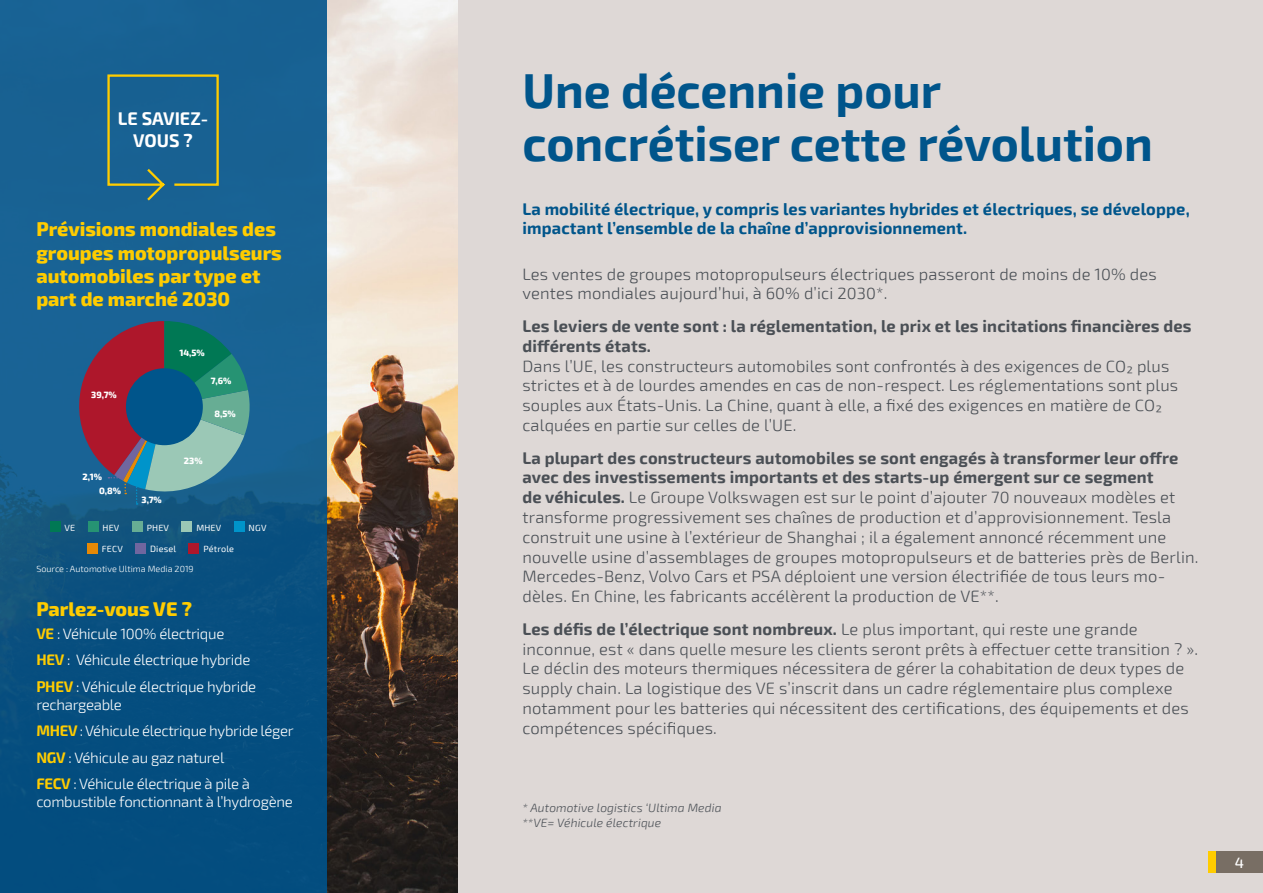
<style>
.page{position:relative;width:1263px;height:893px;background:#fff}
.page>*{position:absolute;margin:0;border:0;box-sizing:border-box;transform-origin:0 0}
._1___Titre{font:700 48px/52.5px "Exo 2";color:#00558b}
._1___Intertitre{font:800 19.5px/23.4px "Exo 2";color:#fc0}
.t1{font:700 18px/21.6px "Exo 2";color:#fff;text-align:center}
._3___Texte_courant{font:300 16.5px/19.8px "Exo 2";letter-spacing:.01em;color:#4a4f55}
._2___Chapeau{font:700 16.5px/19.8px "Exo 2";letter-spacing:.01em;color:#00558b}
._2a___Texte_courant{font:300 15px/18px "Exo 2";letter-spacing:-.02em;color:#fff}
.t2{font:500 15px "Exo 2";color:#fff}
._7___Astérisque{font:italic 300 12px/14.4px "Exo 2";letter-spacing:.01em;color:#4a4f55}
._5a___Graphe_-_Pourc{font:800 9px "Exo 2";color:#fff}
.t3{font:9px "Exo 2";letter-spacing:.02em;color:#fff}
._9b___Source_graphes{font:300 9px "Exo 2";color:#fff}
.s1{font-weight:700;color:#fc0}
.s2{font-weight:700}
</style>
<div class="page">
<div style="left:457px;top:0;width:806px;height:893px;background:#ded8d6"></div>
<img style="left:326px;top:0;width:132px;height:893px">
<div style="left:0;top:0;width:326px;height:893px;background:linear-gradient(to right,#105888,#0e5788)"></div>
<svg style="left:106px;top:73px;width:114px;height:129px;background:#296986"></svg>
<div style="left:1208px;top:851px;width:55px;height:22px;background:#786e64"></div>
<div style="left:1208px;top:851px;width:8px;height:22px;background:#fc0"></div>
<svg style="left:68px;top:321px;width:183px;height:184px;background:#546776"></svg>
<div style="left:126px;top:368px;width:77px;height:77px;background:#00558b;border-radius:50%"></div>
<div style="left:50px;top:522px;width:10px;height:10px;background:#007854"></div>
<div style="left:88px;top:522px;width:10px;height:10px;background:#269373"></div>
<div style="left:132px;top:522px;width:10px;height:10px;background:#67ad94"></div>
<div style="left:182px;top:522px;width:10px;height:10px;background:#9bc8b6"></div>
<div style="left:234px;top:522px;width:10px;height:10px;background:#0094ca"></div>
<div style="left:87px;top:543px;width:11px;height:10px;background:#e68906"></div>
<div style="left:135px;top:543px;width:11px;height:10px;background:#70669f"></div>
<div style="left:189px;top:543px;width:10px;height:10px;background:#ae172b"></div>
<p class="t1" style="left:118px;top:107px;width:92px">LE SAVIEZ-<br>VOUS ?</p>
<p class="_1___Intertitre" style="left:36px;top:216px;width:247px">Prévisions mondiales des groupes motopropulseurs automobiles par type et part de marché 2030</p>
<p class="_5a___Graphe_-_Pourc" style="left:91px;top:388px;width:27px">39,7%</p>
<p class="_5a___Graphe_-_Pourc" style="left:83px;top:470px;width:21px">2,1%</p>
<p class="_5a___Graphe_-_Pourc" style="left:99px;top:483px;width:23px">0,8%</p>
<p class="_5a___Graphe_-_Pourc" style="left:142px;top:493px;width:22px">3,7%</p>
<p class="_5a___Graphe_-_Pourc" style="left:179px;top:346px;width:27px">14,5%</p>
<p class="_5a___Graphe_-_Pourc" style="left:211px;top:374px;width:22px">7,6%</p>
<p class="_5a___Graphe_-_Pourc" style="left:215px;top:406px;width:23px">8,5%</p>
<p class="_5a___Graphe_-_Pourc" style="left:184px;top:454px;width:20px">23%</p>
<p class="t3" style="left:64px;top:521px;width:12px">VE</p>
<p class="t3" style="left:102px;top:521px;width:18px">HEV</p>
<p class="t3" style="left:147px;top:521px;width:24px">PHEV</p>
<p class="t3" style="left:196px;top:521px;width:26px">MHEV</p>
<p class="t3" style="left:249px;top:521px;width:19px">NGV</p>
<p class="t3" style="left:102px;top:542px;width:22px">FECV</p>
<p class="t3" style="left:150px;top:542px;width:28px">Diesel</p>
<p class="t3" style="left:203px;top:542px;width:32px">Pétrole</p>
<p class="_9b___Source_graphes" style="left:36px;top:562px;width:159px">Source : Automotive Ultima Media 2019</p>
<p class="_1___Intertitre" style="left:36px;top:597px;width:157px">Parlez-vous VE ?</p>
<p class="_2a___Texte_courant" style="left:36px;top:624px;width:189px"><span class="s1">VE</span> : Véhicule 100% électrique</p>
<p class="_2a___Texte_courant" style="left:36px;top:650px;width:216px"><span class="s1">HEV</span> : Véhicule électrique hybride</p>
<p class="_2a___Texte_courant" style="left:36px;top:677px;width:221px"><span class="s1">PHEV</span> : Véhicule électrique hybride rechargeable</p>
<p class="_2a___Texte_courant" style="left:36px;top:721px;width:259px"><span class="s1">MHEV</span> : Véhicule électrique hybride léger</p>
<p class="_2a___Texte_courant" style="left:36px;top:748px;width:189px"><span class="s1">NGV</span> : Véhicule au gaz naturel</p>
<p class="_2a___Texte_courant" style="left:36px;top:774px;width:258px"><span class="s1">FECV</span> : Véhicule électrique à pile à combustible fonctionnant à l’hydrogène</p>
<p class="_1___Titre" style="left:522px;top:63px;width:632px">Une décennie pour concrétiser cette révolution</p>
<p class="_2___Chapeau" style="left:522px;top:198px;width:669px">La mobilité électrique, y compris les variantes hybrides et électriques, se développe, impactant l’ensemble de la chaîne d’approvisionnement.</p>
<p class="_3___Texte_courant" style="left:522px;top:263px;width:636px">Les ventes de groupes motopropulseurs électriques passeront de moins de 10% des ventes mondiales aujourd’hui, à 60% d’ici 2030*.</p>
<p class="_3___Texte_courant" style="left:522px;top:316px;width:671px"><span class="s2">Les leviers de vente sont : la réglementation, le prix et les incitations financières des différents états.<br></span>Dans l’UE, les constructeurs automobiles sont confrontés à des exigences de CO2 plus strictes et à de lourdes amendes en cas de non-respect. Les réglementations sont plus souples aux États-Unis. La Chine, quant à elle, a fixé des exigences en matière de CO2 calquées en partie sur celles de l’UE.</p>
<p class="_3___Texte_courant" style="left:522px;top:447px;width:677px"><span class="s2">La plupart des constructeurs automobiles se sont engagés à transformer leur offre avec des investissements importants et des starts-up émergent sur ce segment<br>de véhicules.</span> Le Groupe Volkswagen est sur le point d’ajouter 70 nouveaux modèles et transforme progressivement ses chaînes de production et d’approvisionnement. Tesla construit une usine à l’extérieur de Shanghai ; il a également annoncé récemment une nouvelle usine d’assemblages de groupes motopropulseurs et de batteries près de Berlin.<br>Mercedes-Benz, Volvo Cars et PSA déploient une version électrifiée de tous leurs mo&shy;dèles. En Chine, les fabricants accélèrent la production de VE**.</p>
<p class="_3___Texte_courant" style="left:522px;top:619px;width:677px"><span class="s2">Les défis de l’électrique sont nombreux.</span> Le plus important, qui reste une grande inconnue, est « dans quelle mesure les clients seront prêts à effectuer cette transition ? ».<br>Le déclin des moteurs thermiques nécessitera de gérer la cohabitation de deux types de supply chain. La logistique des VE s’inscrit dans un cadre réglementaire plus complexe notamment pour les batteries qui nécessitent des certifications, des équipements et des compétences spécifiques.</p>
<p class="_7___Astérisque" style="left:522px;top:800px;width:201px">* Automotive logistics ‘Ultima Media **VE= Véhicule électrique</p>
<p class="t2" style="left:1235px;top:852px;width:11px">4</p>
</div>
